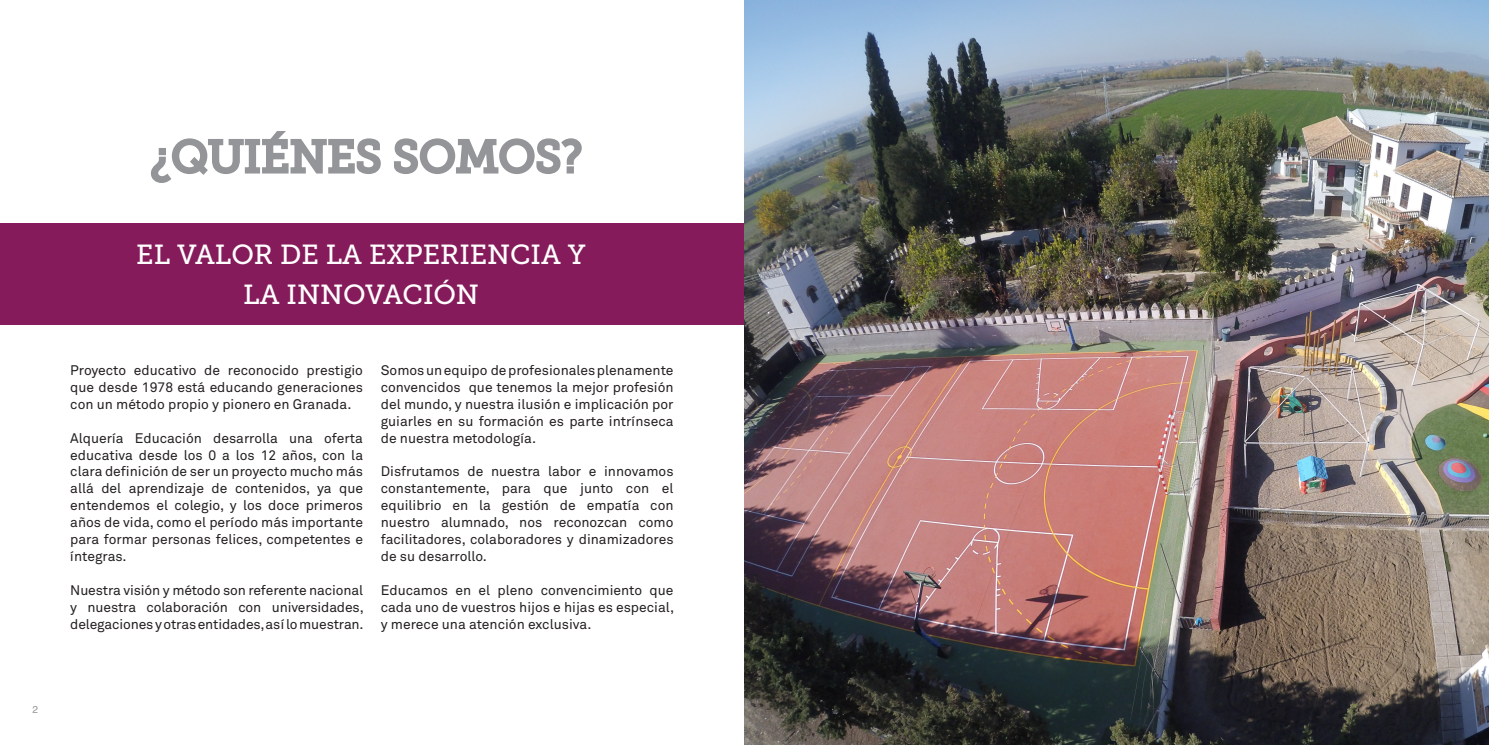
<style>
.page{position:relative;width:1489px;height:745px;background:#fff}
.page>*{position:absolute;margin:0;border:0;box-sizing:border-box;transform-origin:0 0}
.TÍTULOS{font:45px "Museo Slab 500";color:#939598}
.masa_de_texto{font:27.5px "Museo Slab 500";color:#fff}
.masa_de_texto-2{font:13.75px/16.9px "Akkurat Pro";color:#231f20;text-align:justify}
.t1{font:10px "Helvetica";color:#939598}
</style>
<div class="page">
<svg style="left:150px;top:131px;width:231px;height:52px"></svg>
<svg style="left:394px;top:138px;width:188px;height:36px"></svg>
<div style="left:0;top:223px;width:744px;height:101px;background:#861b5b"></div>
<img style="left:744px;top:0;width:744px;height:744px">
<p class="t1" style="left:32px;top:701px;width:7px">2</p>
<p class="TÍTULOS" style="left:150px;top:131px;width:434px">¿QUIÉNES SOMOS?</p>
<p class="masa_de_texto" style="left:136px;top:239px;width:451px">EL VALOR DE LA EXPERIENCIA Y</p>
<p class="masa_de_texto" style="left:243px;top:279px;width:237px">LA INNOVACIÓN</p>
<p class="masa_de_texto-2" style="left:70px;top:362px;width:294px">Proyecto educativo de reconocido prestigio que desde 1978 está educando generaciones con un método propio y pionero en Granada.</p>
<p class="masa_de_texto-2" style="left:70px;top:429px;width:294px">Alquería Educación desarrolla una oferta educativa desde los 0 a los 12 años, con la clara definición de ser un proyecto mucho más allá del aprendizaje de contenidos, ya que entendemos el colegio, y los doce primeros años de vida, como el período más importante para formar personas felices, competentes e íntegras.</p>
<p class="masa_de_texto-2" style="left:70px;top:581px;width:295px">Nuestra visión y método son referente nacional y nuestra colaboración con universidades, delegaciones y otras entidades, así lo muestran.</p>
<p class="masa_de_texto-2" style="left:381px;top:362px;width:294px">Somos un equipo de profesionales plenamente convencidos que tenemos la mejor profesión del mundo, y nuestra ilusión e implicación por guiarles en su formación es parte intrínseca de nuestra metodología.</p>
<p class="masa_de_texto-2" style="left:381px;top:463px;width:294px">Disfrutamos de nuestra labor e innovamos constantemente, para que junto con el equilibrio en la gestión de empatía con nuestro alumnado, nos reconozcan como facilitadores, colaboradores y dinamizadores de su desarrollo.</p>
<p class="masa_de_texto-2" style="left:381px;top:581px;width:295px">Educamos en el pleno convencimiento que cada uno de vuestros hijos e hijas es especial, y merece una atención exclusiva.</p>
</div>
